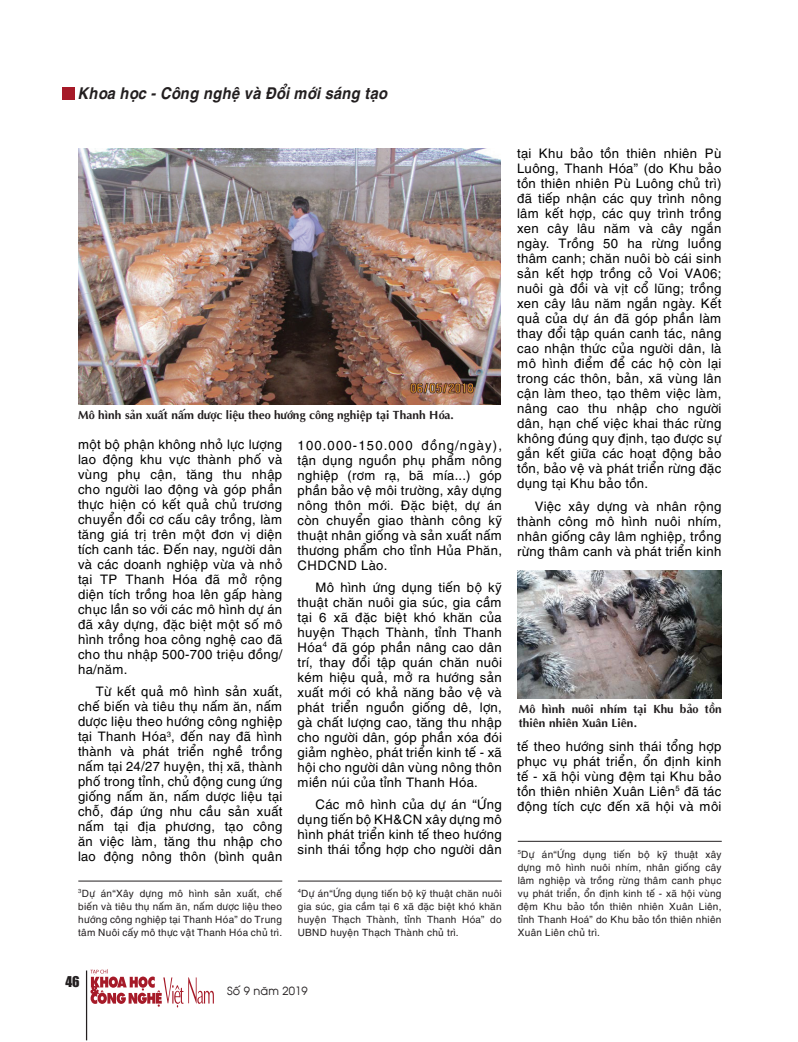
<style>
.page{position:relative;width:798px;height:1042px;background:#fff}
.page>*{position:absolute;margin:0;border:0;box-sizing:border-box;transform-origin:0 0}
.t1{font:italic 700 16.25px "UTM Helve";color:#231f20;scale:.9 1}
.t2{font:13.75px "UTM Impact";color:#231f20}
.t3{font:13.12px/15px "UTM Helve";color:#000;text-align:justify}
.t4{font:700 11.88px/13.8px "UTM Aptima";color:#231f20}
.t5{font:11.25px "VNI Avo";color:#231f20}
.t6{font:10px/13px "UTM Helve";color:#231f20;text-align:justify}
.s1{color:#fff}
</style>
<div class="page">
<hr style="left:86px;top:970px;width:1px;height:70px;background:#231f20">
<svg style="left:90px;top:969px;width:124px;height:38px"></svg>
<div style="left:62px;top:88px;width:12px;height:12px;background:#a61a28"></div>
<img style="left:78px;top:149px;width:422px;height:255px">
<img style="left:517px;top:570px;width:204px;height:128px">
<hr style="left:78px;top:881px;width:204px;height:1px;background:#231f20">
<hr style="left:298px;top:881px;width:203px;height:1px;background:#231f20">
<hr style="left:517px;top:841px;width:204px;height:1px;background:#231f20">
<p class="t1" style="left:78px;top:80px;width:345px">Khoa học - Công nghệ và đổi mới sáng tạo</p>
<p class="t4" style="left:78px;top:407px;width:377px">Mô hình sản xuất nấm dược liệu theo hướng công nghiệp tại Thanh Hóa.</p>
<p class="t3" style="left:78px;top:435px;width:206px">một bộ phận không nhỏ lực lượng lao động khu vực thành phố và vùng phụ cận, tăng thu nhập cho người lao động và góp phần thực hiện có kết quả chủ trương chuyển đổi cơ cấu cây trồng, làm tăng giá trị trên một đơn vị diện tích canh tác. Đến nay, người dân và các doanh nghiệp vừa và nhỏ tại TP Thanh Hóa đã mở rộng diện tích trồng hoa lên gấp hàng chục lần so với các mô hình dự án đã xây dựng, đặc biệt một số mô hình trồng hoa công nghệ cao đã cho thu nhập 500-700 triệu đồng/ ha/năm.</p>
<p class="t3" style="left:78px;top:682px;width:206px;text-indent:18px">Từ kết quả mô hình sản xuất, chế biến và tiêu thụ nấm ăn, nấm dược liệu theo hướng công nghiệp tại Thanh Hóa<sup>3</sup>, đến nay đã hình thành và phát triển nghề trồng nấm tại 24/27 huyện, thị xã, thành phố trong tỉnh, chủ động cung ứng giống nấm ăn, nấm dược liệu tại chỗ, đáp ứng nhu cầu sản xuất nấm tại địa phương, tạo công ăn việc làm, tăng thu nhập cho lao động nông thôn (bình quân</p>
<p class="t3" style="left:297px;top:436px;width:206px">100.000-150.000<span class="s1">v</span>đồng/ngày), tận dụng nguồn phụ phẩm nông nghiệp (rơm rạ, bã mía...) góp phần bảo vệ môi trường, xây dựng nông thôn mới. Đặc biệt, dự án còn chuyển giao thành công kỹ thuật nhân giống và sản xuất nấm thương phẩm cho tỉnh Hủa Phăn, CHDCND Lào.</p>
<p class="t3" style="left:297px;top:578px;width:206px;text-indent:18px">Mô hình ứng dụng tiến bộ kỹ thuật chăn nuôi gia súc, gia cầm tại 6 xã đặc biệt khó khăn của huyện Thạch Thành, tỉnh Thanh Hóa<sup>4</sup> đã góp phần nâng cao dân trí, thay đổi tập quán chăn nuôi kém hiệu quả, mở ra hướng sản xuất mới có khả năng bảo vệ và phát triển nguồn giống dê, lợn, gà chất lượng cao, tăng thu nhập cho người dân, góp phần xóa đói giảm nghèo, phát triển kinh tế - xã hội cho người dân vùng nông thôn miền núi của tỉnh Thanh Hóa.</p>
<p class="t3" style="left:297px;top:795px;width:206px;text-indent:18px">Các mô hình của dự án “Ứng dụng tiến bộ KH&amp;CN xây dựng mô hình phát triển kinh tế theo hướng sinh thái tổng hợp cho người dân</p>
<p class="t6" style="left:78px;top:885px;width:205px"><sup>3</sup>Dự án“Xây dựng mô hình sản xuất, chế biến và tiêu thụ nấm ăn, nấm dược liệu theo hướng công nghiệp tại Thanh Hóa” do Trung tâm Nuôi cấy mô thực vật Thanh Hóa chủ trì.</p>
<p class="t6" style="left:298px;top:885px;width:205px"><sup>4</sup>Dự án“Ứng dụng tiến bộ kỹ thuật chăn nuôi gia súc, gia cầm tại 6 xã đặc biệt khó khăn huyện Thạch Thành, tỉnh Thanh Hóa” do UBND huyện Thạch Thành chủ trì.</p>
<p class="t2" style="left:65px;top:971px;width:16px">46</p>
<p class="t5" style="left:227px;top:982px;width:82px">Soá9 naêm 2019</p>
<p class="t3" style="left:517px;top:145px;width:206px">tại Khu bảo tồn thiên nhiên Pù Luông, Thanh Hóa” (do Khu bảo tồn thiên nhiên Pù Luông chủ trì) đã tiếp nhận các quy trình nông lâm kết hợp, các quy trình trồng xen cây lâu năm và cây ngắn ngày. Trồng 50 ha rừng luồng thâm canh; chăn nuôi bò cái sinh sản kết hợp trồng cỏ Voi VA06; nuôi gà đồi và vịt cổ lũng; trồng xen cây lâu năm ngắn ngày. Kết quả của dự án đã góp phần làm thay đổi tập quán canh tác, nâng cao nhận thức của người dân, là mô hình điểm để các hộ còn lại trong các thôn, bản, xã vùng lân cận làm theo, tạo thêm việc làm, nâng cao thu nhập cho người dân, hạn chế việc khai thác rừng không đúng quy định, tạo được sự gắn kết giữa các hoạt động bảo tồn, bảo vệ và phát triển rừng đặc dụng tại Khu bảo tồn.</p>
<p class="t3" style="left:517px;top:497px;width:206px;text-indent:18px">Việc xây dựng và nhân rộng thành công mô hình nuôi nhím, nhân giống cây lâm nghiệp, trồng rừng thâm canh và phát triển kinh</p>
<p class="t4" style="left:518px;top:701px;width:204px">Mô hình nuôi nhím tại Khu bảo tồn thiên nhiên Xuân Liên.</p>
<p class="t3" style="left:517px;top:737px;width:206px">tế theo hướng sinh thái tổng hợp phục vụ phát triển, ổn định kinh tế - xã hội vùng đệm tại Khu bảo tồn thiên nhiên Xuân Liên<sup>5</sup> đã tác động tích cực đến xã hội và môi</p>
<p class="t6" style="left:517px;top:846px;width:205px"><sup>5</sup>Dự án“Ứng dụng tiến bộ kỹ thuật xây dựng mô hình nuôi nhím, nhân giống cây lâm nghiệp và trồng rừng thâm canh phục vụ phát triển, ổn định kinh tế - xã hội vùng đệm Khu bảo tồn thiên nhiên Xuân Liên, tỉnh Thanh Hoá” do Khu bảo tồn thiên nhiên Xuân Liên chủ trì.</p>
</div>
